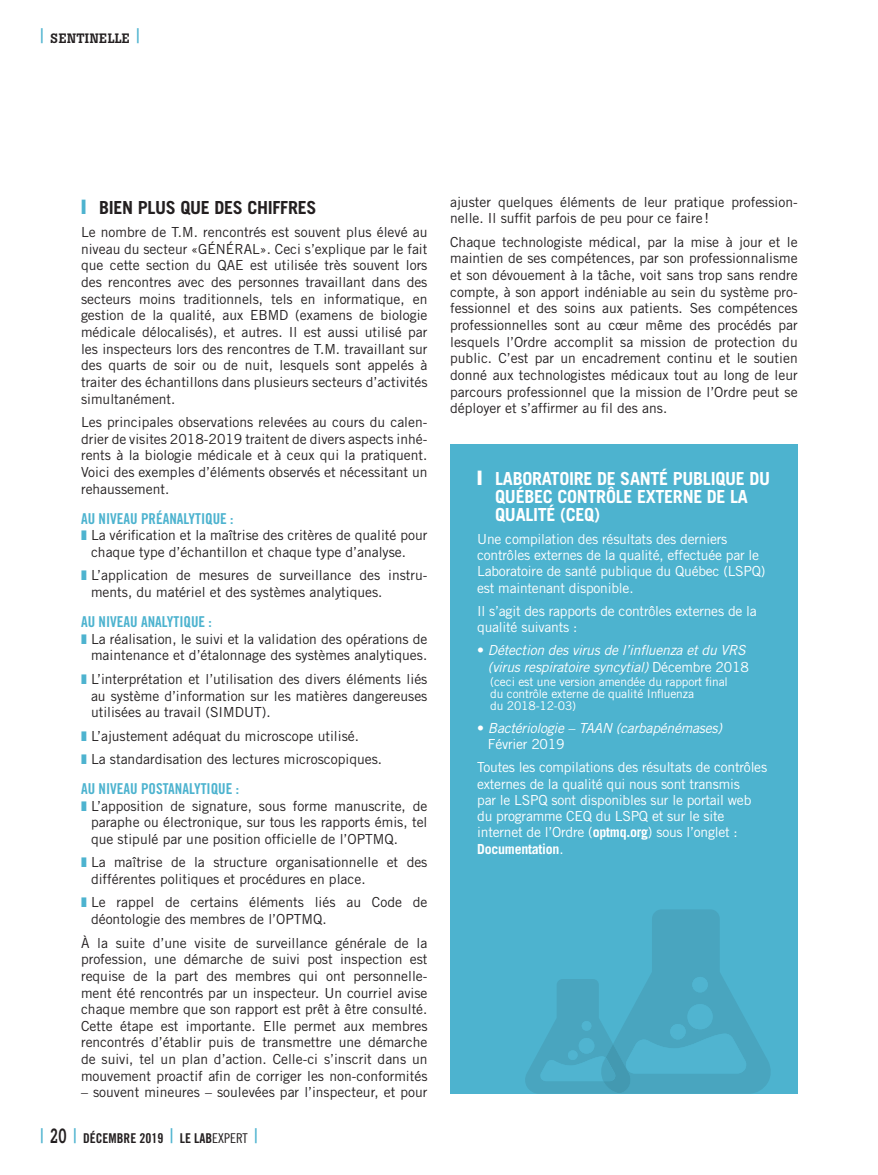
<style>
.page{position:relative;width:878px;height:1175px;background:#fff}
.page>*{position:absolute;margin:0;border:0;box-sizing:border-box;transform-origin:0 0}
.t1{font:700 18px/18px "Trade Gothic";letter-spacing:-.015em;color:#fff}
.t2{font:700 18px "Trade Gothic";letter-spacing:-.015em;color:#231f20}
.t3{font:15px "Trade Gothic Bold Cond Twenty";color:#4db3cf}
.t4{font:13.8px/16.6px "Trade Gothic";color:#231f20;text-align:justify}
.t5{font:13.8px/16.4px "Trade Gothic";letter-spacing:-.015em;color:#fff}
.t6{font:italic 13.8px/16.4px "Trade Gothic";letter-spacing:-.015em;color:#fff;text-align:right}
.t7{font:13.5px "Trade Gothic Bold Cond Twenty";color:#231f20}
.t8{font:500 13.5px "Boton";letter-spacing:.04em;color:#231f20}
.t9{font:12px/12px "Trade Gothic";letter-spacing:-.01em;color:#fff}
.s1{font-family:"Trade Gothic Bold Two";font-weight:400;font-size:20.25px;color:#4db3cf}
.s2{font-family:"Impact";font-weight:400;color:#4db3cf}
.s3{color:#4db3cf}
.s4{font-family:"Trade Gothic Bold Two";font-size:20.25px;color:#4db3cf}
.s5{font-family:"Boton";font-weight:500;font-size:20.25px}
.s6{font-family:"Trade Gothic Cond Eighteen"}
.s7{font-family:"Impact";font-weight:400}
.s8{font-style:normal}
.s9{font-weight:700}
</style>
<div class="page">
<div style="left:450px;top:444px;width:347px;height:649px;background:#4db3cf"></div>
<svg style="left:524px;top:910px;width:247px;height:184px"></svg>
<p class="t8" style="left:40px;top:30px;width:100px"><span class="s1">|</span> SENTINELLE <span class="s1">|</span></p>
<h1 class="t2" style="left:81px;top:196px;width:237px"><span class="s2">I</span> BIEN PLUS QUE DES CHIFFRES</h1>
<p class="t4" style="left:81px;top:224px;width:348px">Le nombre de T.M. rencontrés est souvent plus élevé au niveau du secteur «GÉNÉRAL». Ceci s’explique par le fait que cette section du QAE est utilisée très souvent lors des rencontres avec des personnes travaillant dans des secteurs moins traditionnels, tels en informatique, en gestion de la qualité, aux EBMD (examens de biologie médicale délocalisés), et autres. Il est aussi utilisé par les inspecteurs lors des rencontres de T.M. travaillant sur des quarts de soir ou de nuit, lesquels sont appelés à traiter des échantillons dans plusieurs secteurs d’activités simultanément.</p>
<p class="t4" style="left:81px;top:414px;width:348px">Les principales observations relevées au cours du calen&shy;drier de visites 2018-2019 traitent de divers aspects inhé&shy;rents à la biologie médicale et à ceux qui la pratiquent.<br>Voici des exemples d’éléments observés et nécessitant un rehaussement.</p>
<p class="t3" style="left:81px;top:509px;width:154px">AU NIVEAU PRÉANALYTIQUE :</p>
<p class="t4" style="left:91px;top:527px;width:338px;text-indent:-10px"><span class="s3">❚</span> La vérification et la maîtrise des critères de qualité pour chaque type d’échantillon et chaque type d’analyse.</p>
<p class="t4" style="left:91px;top:567px;width:338px;text-indent:-10px"><span class="s3">❚</span> L’application de mesures de surveillance des instru&shy;ments, du matériel et des systèmes analytiques.</p>
<p class="t3" style="left:81px;top:612px;width:132px">AU NIVEAU ANALYTIQUE :</p>
<p class="t4" style="left:81px;top:630px;width:348px;text-align:right"><span class="s3">❚</span> La réalisation, le suivi et la validation des opérations de maintenance et d’étalonnage des systèmes analytiques.</p>
<p class="t4" style="left:91px;top:670px;width:338px;text-indent:-10px"><span class="s3">❚</span> L’interprétation et l’utilisation des divers éléments liés au système d’information sur les matières dangereuses utilisées au travail (SIMDUT).</p>
<p class="t4" style="left:81px;top:724px;width:302px;line-height:23.4px"><span class="s3">❚</span> L’ajustement adéquat du microscope utilisé.<br><span class="s3">❚</span> La standardisation des lectures microscopiques.</p>
<p class="t3" style="left:81px;top:779px;width:160px">AU NIVEAU POSTANALYTIQUE :</p>
<p class="t4" style="left:91px;top:797px;width:338px;text-indent:-10px"><span class="s3">❚</span> L’apposition de signature, sous forme manuscrite, de paraphe ou électronique, sur tous les rapports émis, tel que stipulé par une position officielle de l’OPTMQ.</p>
<p class="t4" style="left:91px;top:854px;width:338px;text-indent:-10px"><span class="s3">❚</span> La maîtrise de la structure organisationnelle et des différentes politiques et procédures en place.</p>
<p class="t4" style="left:91px;top:894px;width:338px;text-indent:-10px"><span class="s3">❚</span> Le rappel de certains éléments liés au Code de déontologie des membres de l’OPTMQ.</p>
<p class="t4" style="left:81px;top:934px;width:348px">À la suite d’une visite de surveillance générale de la profession, une démarche de suivi post inspection est requise de la part des membres qui ont personnelle&shy;ment été rencontrés par un inspecteur. Un courriel avise chaque membre que son rapport est prêt à être consulté.<br>Cette étape est importante. Elle permet aux membres rencontrés d’établir puis de transmettre une démarche de suivi, tel un plan d’action. Celle-ci s’inscrit dans un mouvement proactif afin de corriger les non-conformités</p>
<p class="t4" style="left:81px;top:1084px;width:348px">– souvent mineures – soulevées par l’inspecteur, et pour</p>
<p class="t7" style="left:40px;top:1130px;width:218px"><span class="s4">|</span> <span class="s5">20</span> <span class="s4">|</span> DÉCEMBRE 2019 <span class="s4">|</span> LE LAB<span class="s6">EXPERT</span> <span class="s4">|</span></p>
<p class="t4" style="left:450px;top:193px;width:349px">ajuster quelques éléments de leur pratique profession&shy;nelle. Il suffit parfois de peu pour ce faire !</p>
<p class="t4" style="left:450px;top:233px;width:349px">Chaque technologiste médical, par la mise à jour et le maintien de ses compétences, par son professionnalisme et son dévouement à la tâche, voit sans trop sans rendre compte, à son apport indéniable au sein du système pro&shy;fessionnel et des soins aux patients. Ses compétences professionnelles sont au cœur même des procédés par lesquels l’Ordre accomplit sa mission de protection du public. C’est par un encadrement continu et le soutien donné aux technologistes médicaux tout au long de leur parcours professionnel que la mission de l’Ordre peut se déployer et s’affirmer au fil des ans.</p>
<h1 class="t1" style="left:495px;top:469px;width:276px;text-indent:-18px"><span class="s7">I</span> LABORATOIRE DE SANTÉ PUBLIQUE DU<br>QUÉBEC CONTRÔLE EXTERNE DE LA<br>QUALITÉ (CEQ)</h1>
<p class="t5" style="left:477px;top:530px;width:290px">Une compilation des résultats des derniers contrôles externes de la qualité, effectuée par le Laboratoire de santé publique du Québec (LSPQ) est maintenant disponible.</p>
<p class="t5" style="left:477px;top:602px;width:281px">Il s’agit des rapports de contrôles externes de la qualité suivants :</p>
<p class="t6" style="left:477px;top:642px;width:273px"><span class="s8">•</span> Détection des virus de l’influenza et du VRS (virus respiratoire syncytial) <span class="s8">Décembre 2018</span></p>
<p class="t9" style="left:490px;top:675px;width:239px">(ceci est une version amendée du rapport final du contrôle externe de qualité Influenza<br>du 2018-12-03)</p>
<p class="t6" style="left:488px;top:719px;width:236px;text-align:left;text-indent:-11px"><span class="s8">•</span> Bactériologie – TAAN (carbapénémases)<br><span class="s8">Février 2019</span></p>
<p class="t5" style="left:477px;top:759px;width:291px">Toutes les compilations des résultats de contrôles externes de la qualité qui nous sont transmis<br>par le LSPQ sont disponibles sur le portail web du programme CEQ du LSPQ et sur le site internet de l’Ordre (<span class="s9">optmq.org</span>) sous l’onglet :<br><span class="s9">Documentation</span>.</p>
</div>
